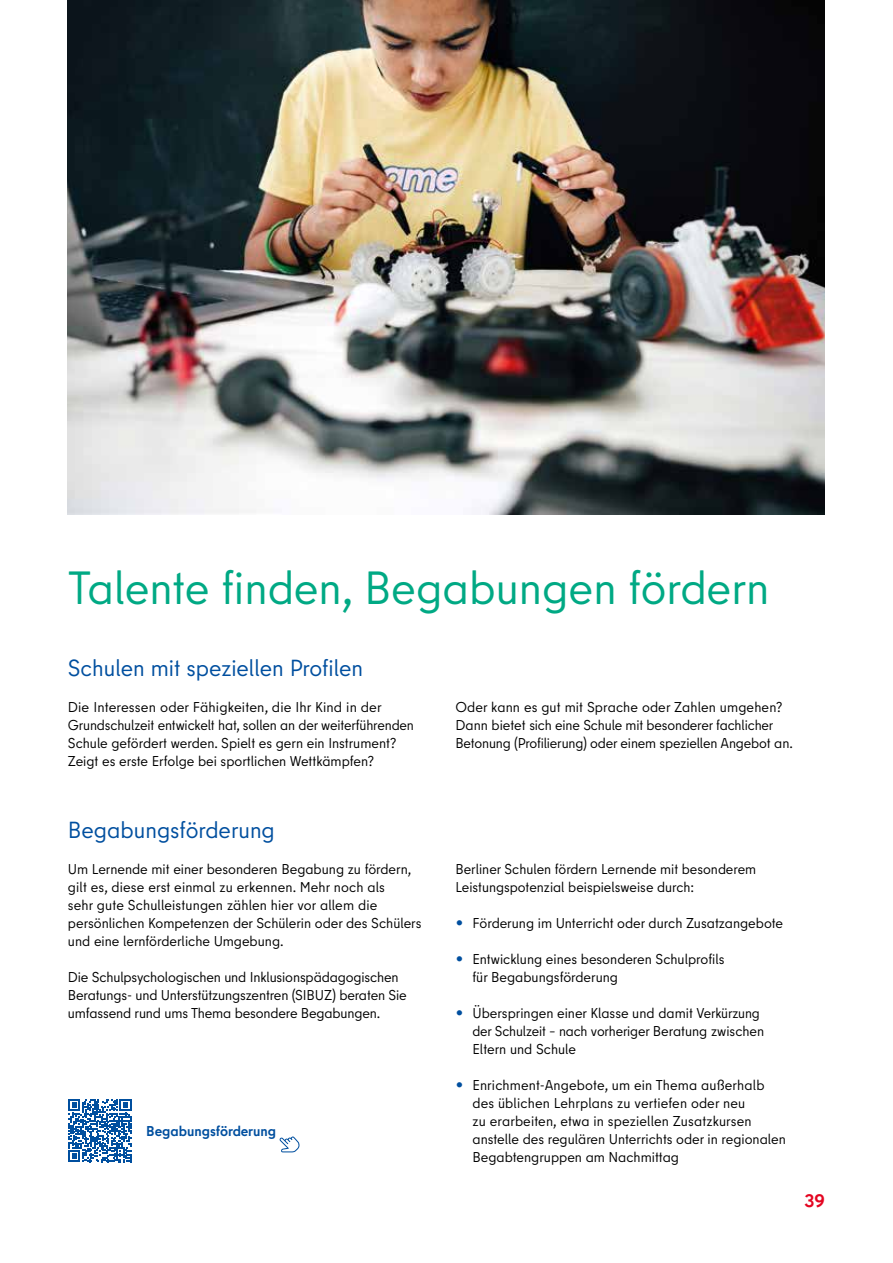
<style>
.page{position:relative;width:893px;height:1263px;background:#fff}
.page>*{position:absolute;margin:0;border:0;box-sizing:border-box;transform-origin:0 0}
.S1{font:46.5px "Berlin Type";color:#00a984}
.S3{font:23.25px "Berlin Type";color:#004f9f}
.Pagina_Rot{font:700 18px "Berlin Type";color:#e40521}
.Copy_9_5_pt{font:14.25px/18px "Berlin Type";color:#000}
.Copy_9_5_pt-2{font:700 14.25px "Berlin Type";color:#004f9f}
.s1{font-size:18px;color:#004f9f}
</style>
<div class="page">
<img style="left:68px;top:0;width:757px;height:514px">
<svg style="left:68px;top:1099px;width:63px;height:63px"></svg>
<svg style="left:280px;top:1136px;width:20px;height:16px"></svg>
<p class="S1" style="left:68px;top:559px;width:703px">Talente finden, Begabungen fördern</p>
<p class="S3" style="left:68px;top:654px;width:297px">Schulen mit speziellen Profilen</p>
<p class="Copy_9_5_pt" style="left:68px;top:698px;width:347px">Die Interessen oder Fähigkeiten, die Ihr Kind in der Grundschulzeit entwickelt hat, sollen an der weiterführenden Schule gefördert werden. Spielt es gern ein Instrument?<br>Zeigt es erste Erfolge bei sportlichen Wettkämpfen?</p>
<p class="Copy_9_5_pt" style="left:455px;top:698px;width:339px">Oder kann es gut mit Sprache oder Zahlen umgehen?<br>Dann bietet sich eine Schule mit besonderer fachlicher<br>Betonung (Profilierung) oder einem speziellen Angebot an.</p>
<p class="S3" style="left:68px;top:816px;width:208px">Begabungsförderung</p>
<p class="Copy_9_5_pt" style="left:68px;top:860px;width:355px">Um Lernende mit einer besonderen Begabung zu fördern, gilt es, diese erst einmal zu erkennen. Mehr noch als<br>sehr gute Schulleistungen zählen hier vor allem die persönlichen Kompetenzen der Schülerin oder des Schülers und eine lernförderliche Umgebung.</p>
<p class="Copy_9_5_pt" style="left:68px;top:968px;width:332px">Die Schulpsychologischen und Inklusionspädagogischen</p>
<p class="Copy_9_5_pt" style="left:68px;top:986px;width:340px">Beratungs- und Unterstützungszentren (SIBUZ) beraten Sie umfassend rund ums Thema besondere Begabungen.</p>
<p class="Copy_9_5_pt-2" style="left:146px;top:1121px;width:131px">Begabungsförderung</p>
<p class="Copy_9_5_pt" style="left:455px;top:860px;width:302px">Berliner Schulen fördern Lernende mit besonderem<br>Leistungspotenzial beispielsweise durch:</p>
<p class="Copy_9_5_pt" style="left:455px;top:914px;width:329px"><span class="s1">•</span> Förderung im Unterricht oder durch Zusatzangebote</p>
<p class="Copy_9_5_pt" style="left:472px;top:950px;width:253px;text-indent:-17px"><span class="s1">•</span> Entwicklung eines besonderen Schulprofils für Begabungsförderung</p>
<p class="Copy_9_5_pt" style="left:472px;top:1004px;width:293px;text-indent:-17px"><span class="s1">•</span> Überspringen einer Klasse und damit Verkürzung der Schulzeit – nach vorheriger Beratung zwischen<br>Eltern und Schule</p>
<p class="Copy_9_5_pt" style="left:472px;top:1076px;width:315px;text-indent:-17px"><span class="s1">•</span> Enrichment-Angebote, um ein Thema außerhalb des üblichen Lehrplans zu vertiefen oder neu<br>zu erarbeiten, etwa in speziellen Zusatzkursen anstelle des regulären Unterrichts oder in regionalen Begabtengruppen am Nachmittag</p>
<p class="Pagina_Rot" style="left:804px;top:1189px;width:22px">39</p>
</div>
